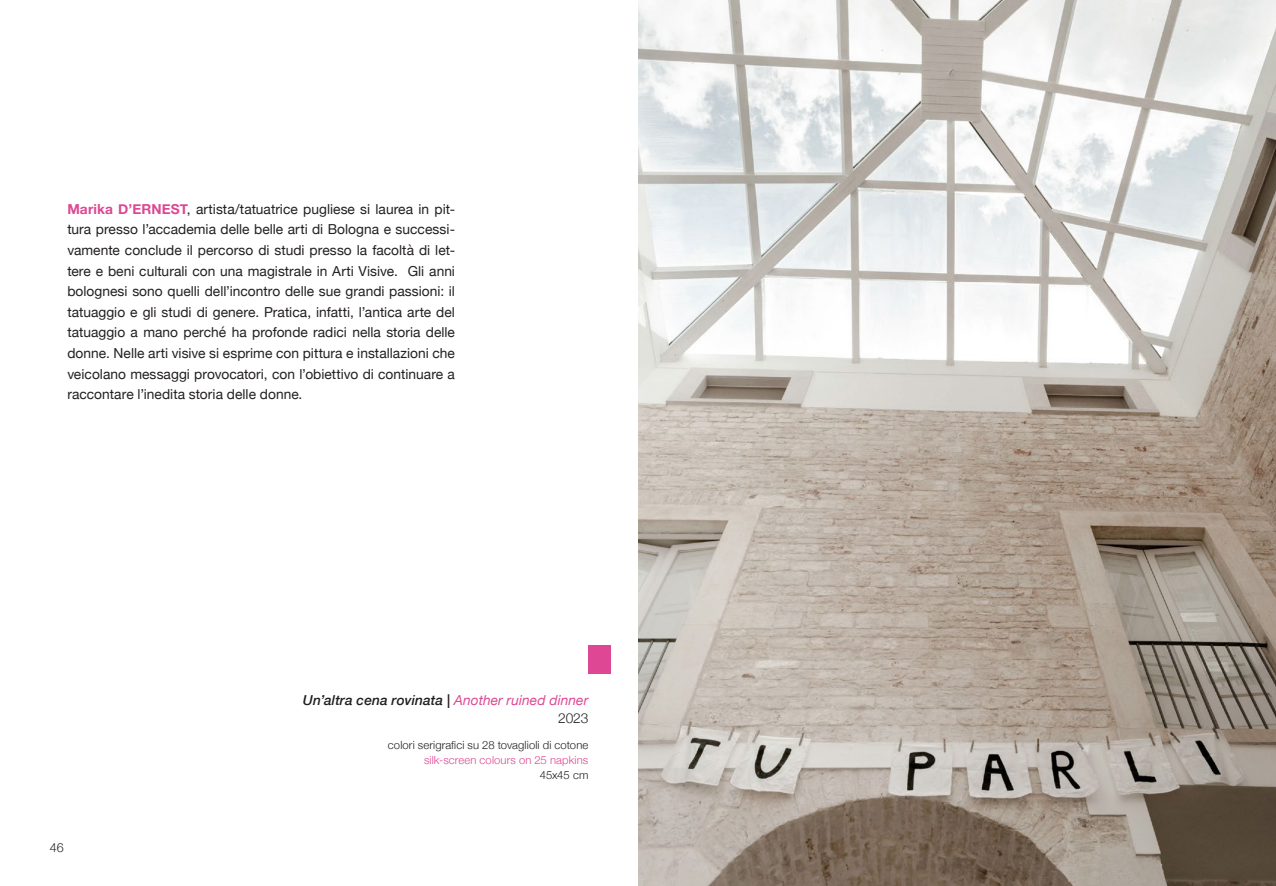
<style>
.page{position:relative;width:1276px;height:886px;background:#fff}
.page>*{position:absolute;margin:0;border:0;box-sizing:border-box;transform-origin:0 0}
.t1{font:13.75px/20.6px "Helvetica Neue";color:#231f20;text-align:justify}
.t2{font:italic 500 13.75px "Helvetica Neue";letter-spacing:.005em;color:#231f20}
.t3{font:300 13.75px "Helvetica Neue";color:#231f20}
.t4{font:300 12.5px "Helvetica Neue";color:#231f20}
.t5{font:300 11.25px "Helvetica Neue";letter-spacing:.01em;color:#231f20}
.t6{font:300 11.25px "Helvetica Neue";letter-spacing:.01em;color:#de4793}
.s1{font-weight:700;color:#de4793}
.s2{font-weight:400;color:#de4793}
</style>
<div class="page">
<div style="left:588px;top:645px;width:23px;height:29px;background:#de4793"></div>
<img style="left:638px;top:0;width:638px;height:886px">
<p class="t1" style="left:67px;top:199px;width:389px"><span class="s1">Marika D’ERNEST</span>, artista/tatuatrice pugliese si laurea in pit&shy;tura presso l’accademia delle belle arti di Bologna e successi&shy;vamente conclude il percorso di studi presso la facoltà di let&shy;tere e beni culturali con una magistrale in Arti Visive. Gli anni bolognesi sono quelli dell’incontro delle sue grandi passioni: il tatuaggio e gli studi di genere. Pratica, infatti, l’antica arte del tatuaggio a mano perché ha profonde radici nella storia delle donne. Nelle arti visive si esprime con pittura e installazioni che veicolano messaggi provocatori, con l’obiettivo di continuare a raccontare l’inedita storia delle donne.</p>
<p class="t4" style="left:50px;top:837px;width:15px">46</p>
<p class="t2" style="left:303px;top:689px;width:287px">Un’altra cena rovinata | <span class="s2">Another ruined dinner</span></p>
<p class="t3" style="left:558px;top:707px;width:32px">2023</p>
<p class="t5" style="left:388px;top:736px;width:202px">colori serigrafici su 28 tovaglioli di cotone</p>
<p class="t6" style="left:424px;top:751px;width:166px">silk-screen colours on 25 napkins</p>
<p class="t5" style="left:540px;top:766px;width:50px">45x45 cm</p>
</div>
